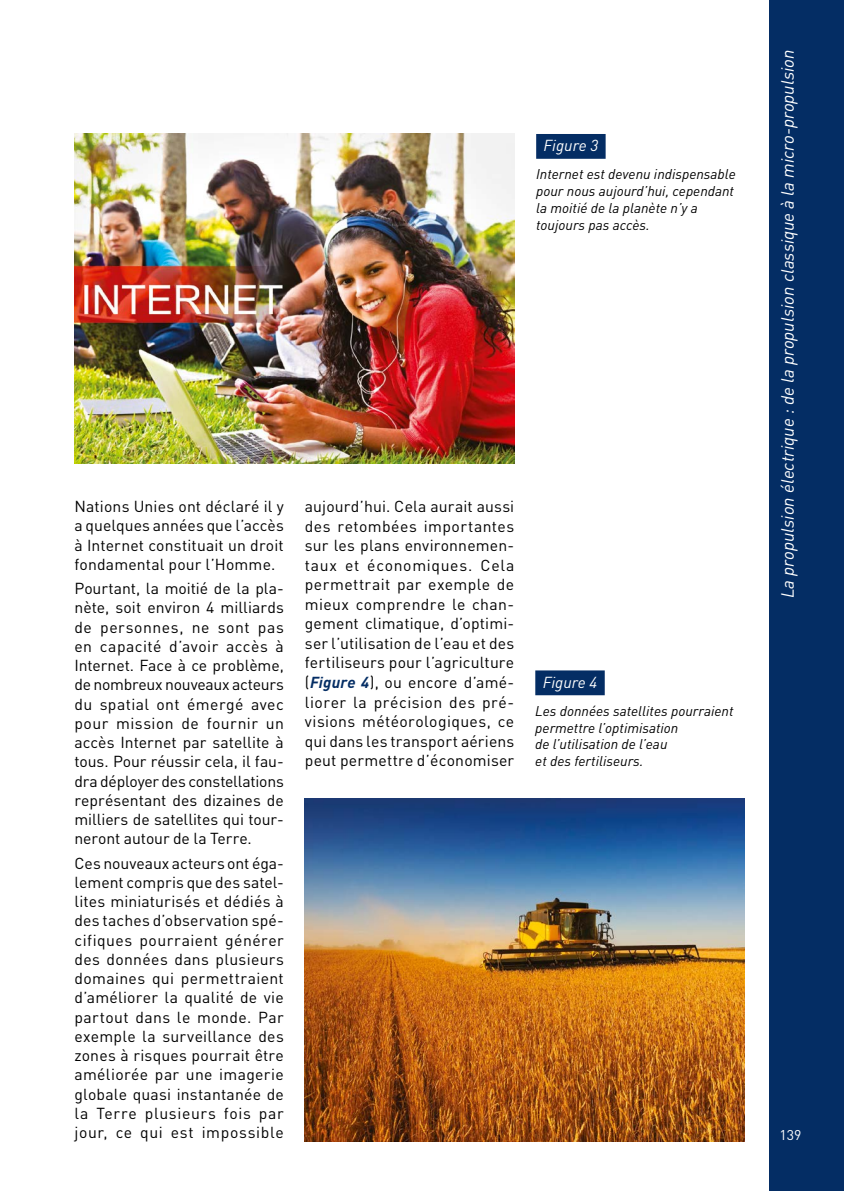
<style>
.page{position:relative;width:844px;height:1191px;background:#fff}
.page>*{position:absolute;margin:0;border:0;box-sizing:border-box;transform-origin:0 0}
.t1{font:italic 17.5px "DIN";color:#fff}
.t2{font:15.75px/19.2px "DIN";letter-spacing:.01em;color:#000;text-align:justify}
.t3{font:italic 15.75px "DIN";color:#fff}
.t4{font:italic 14px/16.8px "DIN";color:#000}
.t5{font:14px "DIN";color:#fff}
.s1{font-weight:700;font-style:italic;color:#042d64}
</style>
<div class="page">
<div style="left:769px;top:0;width:74px;height:1191px;background:#042d64"></div>
<div style="left:536px;top:134px;width:69px;height:25px;background:#042d64"></div>
<div style="left:535px;top:670px;width:69px;height:25px;background:#042d64"></div>
<img style="left:74px;top:134px;width:440px;height:329px">
<img style="left:305px;top:799px;width:439px;height:342px">
<p class="t3" style="left:543px;top:136px;width:56px">Figure 3</p>
<p class="t4" style="left:536px;top:166px;width:201px">Internet est devenu indispensable pour nous aujourd’hui, cependant la moitié de la planète n’y a toujours pas accès.</p>
<p class="t2" style="left:74px;top:496px;width:211px">Nations Unies ont déclaré il y a quelques années que l’accès à Internet constituait un droit fondamental pour l’Homme.</p>
<p class="t2" style="left:74px;top:578px;width:211px">Pourtant, la moitié de la pla&shy;nète, soit environ 4 milliards de personnes, ne sont pas en capacité d’avoir accès à Internet. Face à ce problème, de nombreux nouveaux acteurs du spatial ont émergé avec pour mission de fournir un accès Internet par satellite à tous. Pour réussir cela, il fau&shy;dra déployer des constellations représentant des dizaines de milliers de satellites qui tour&shy;neront autour de la Terre.</p>
<p class="t2" style="left:74px;top:853px;width:211px">Ces nouveaux acteurs ont éga&shy;lement compris que des satel&shy;lites miniaturisés et dédiés à des taches d’observation spé&shy;cifiques pourraient générer des données dans plusieurs domaines qui permettraient d’améliorer la qualité de vie partout dans le monde. Par exemple la surveillance des zones à risques pourrait être améliorée par une imagerie globale quasi instantanée de la Terre plusieurs fois par jour, ce qui est impossible</p>
<p class="t2" style="left:305px;top:496px;width:211px">aujourd’hui. Cela aurait aussi des retombées importantes sur les plans environnemen&shy;taux et économiques. Cela permettrait par exemple de mieux comprendre le chan&shy;gement climatique, d’optimi&shy;ser l’utilisation de l’eau et des fertiliseurs pour l’agriculture (<span class="s1">Figure 4</span>), ou encore d’amé&shy;liorer la précision des pré&shy;visions météorologiques, ce qui dans les transport aériens peut permettre d’économiser</p>
<p class="t3" style="left:542px;top:672px;width:56px">Figure 4</p>
<p class="t4" style="left:535px;top:702px;width:200px">Les données satellites pourraient permettre l’optimisation<br>de l’utilisation de l’eau<br>et des fertiliseurs.</p>
<p class="t1" style="left:776px;top:598px;width:550px;rotate:-90deg">La propulsion électrique : de la propulsion classique à la micro-propulsion</p>
<p class="t5" style="left:779px;top:1125px;width:23px">139</p>
</div>
